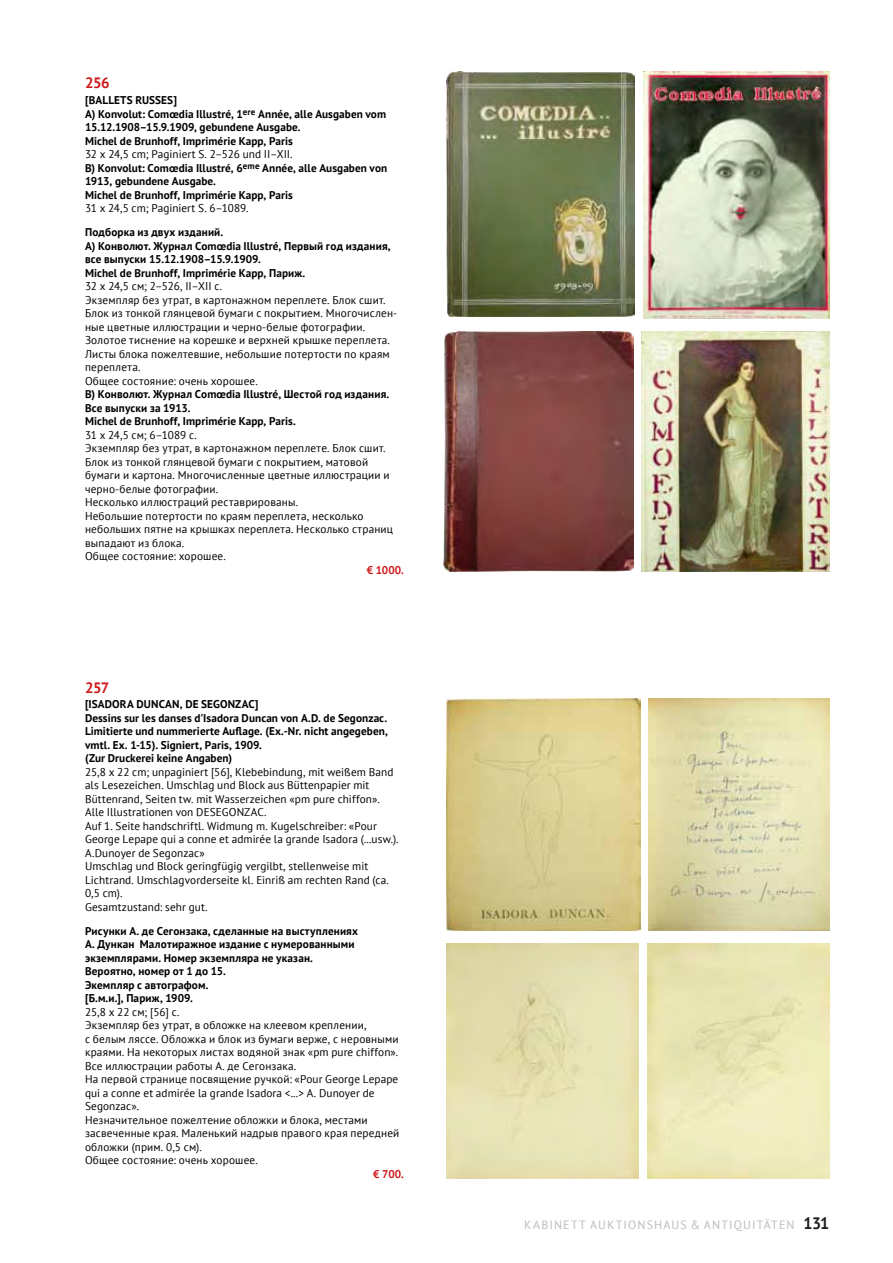
<style>
.page{position:relative;width:893px;height:1263px;background:#fff}
.page>*{position:absolute;margin:0;border:0;box-sizing:border-box;transform-origin:0 0}
.t1{font:700 15px "PT Sans";letter-spacing:-.035em;color:#ce1a1c}
.t2{font:12px "PT Sans";letter-spacing:.095em;color:#bbbcbd}
.t3{font:11.25px/13.5px "PT Sans";letter-spacing:.015em;color:#000}
.t4{font:700 11.25px/13.5px "PT Sans";letter-spacing:.01em;color:#000}
.t5{font:700 11.25px "PT Sans";letter-spacing:.015em;color:#ce1a1c}
.s1{font-weight:400}
.s2{font-weight:700;font-size:16.5px;color:#1d1d1b}
</style>
<div class="page">
<img style="left:447px;top:698px;width:193px;height:232px">
<img style="left:649px;top:698px;width:181px;height:232px">
<img style="left:642px;top:331px;width:187px;height:240px">
<img style="left:444px;top:331px;width:189px;height:240px">
<img style="left:643px;top:71px;width:186px;height:248px">
<img style="left:447px;top:71px;width:188px;height:246px">
<h1 class="t1" style="left:85px;top:73px;width:26px">256</h1>
<p class="t4" style="left:85px;top:93px;width:303px">[BALLETS RUSSES]<br>A) Konvolut: Comœdia Illustré, 1<sup>ere</sup> Année, alle Ausgaben vom 15.12.1908–15.9.1909, gebundene Ausgabe.<br>Michel de Brunhoff, Imprimérie Kapp, Paris</p>
<p class="t4" style="left:85px;top:147px;width:304px"><span class="s1">32 x 24,5 cm; Paginiert S. 2–526 und II–XII.<br></span>B) Konvolut: Comœdia Illustré, 6<sup>eme</sup> Année, alle Ausgaben von 1913, gebundene Ausgabe.<br>Michel de Brunhoff, Imprimérie Kapp, Paris</p>
<p class="t3" style="left:85px;top:201px;width:165px">31 x 24,5 cm; Рaginiert S. 6–1089.</p>
<p class="t4" style="left:85px;top:225px;width:307px">Подборка из двух изданий.<br>A) Конволют. Журнал Comœdia Illustré, Первый год издания, все выпуски 15.12.1908–15.9.1909.<br>Michel de Brunhoff, Imprimérie Kapp, Париж.</p>
<p class="t3" style="left:85px;top:279px;width:314px">32 x 24,5 см; 2–526, II–XII с.<br>Экземпляр без утрат, в картонажном переплете. Блок сшит.<br>Блок из тонкой глянцевой бумаги с покрытием. Многочислен&shy;ные цветные иллюстрации и черно-белые фотографии.<br>Золотое тиснение на корешке и верхней крышке переплета.<br>Листы блока пожелтевшие, небольшие потертости по краям переплета.<br>Общее состояние: очень хорошее.</p>
<p class="t4" style="left:85px;top:387px;width:306px">B) Конволют. Журнал Comœdia Illustré, Шестой год издания.<br>Все выпуски за 1913.<br>Michel de Brunhoff, Imprimérie Kapp, Paris.</p>
<p class="t3" style="left:85px;top:428px;width:309px">31 x 24,5 см; 6–1089 с.<br>Экземпляр без утрат, в картонажном переплете. Блок сшит.<br>Блок из тонкой глянцевой бумаги с покрытием, матовой бумаги и картона. Многочисленные цветные иллюстрации и черно-белые фотографии.<br>Несколько иллюстраций реставрированы.<br>Небольшие потертости по краям переплета, несколько небольших пятне на крышках переплета. Несколько страниц выпадают из блока.<br>Общее состояние: хорошее.</p>
<p class="t5" style="left:367px;top:562px;width:39px">€ 1000.</p>
<h1 class="t1" style="left:85px;top:677px;width:26px">257</h1>
<p class="t4" style="left:85px;top:697px;width:304px">[ISADORA DUNCAN, DE SEGONZAC]<br>Dessins sur les danses d'Isadora Duncan von A.D. de Segonzac.<br>Limitierte und nummerierte Auflage. (Ex.-Nr. nicht angegeben, vmtl. Ex. 1-15). Signiert, Paris, 1909.<br>(Zur Druckerei keine Angaben)</p>
<p class="t3" style="left:85px;top:765px;width:315px">25,8 x 22 cm; unpaginiert [56], Klebebindung, mit weißem Band als Lesezeichen. Umschlag und Block aus Büttenpapier mit Büttenrand, Seiten tw. mit Wasserzeichen «pm pure chiffon».<br>Alle Illustrationen von DESEGONZAC.<br>Auf 1. Seite handschriftl. Widmung m. Kugelschreiber: «Pour George Lepape qui a conne et admirée la grande Isadora (...usw.).<br>A.Dunoyer de Segonzac»<br>Umschlag und Block geringfügig vergilbt, stellenweise mit Lichtrand. Umschlagvorderseite kl. Einriß am rechten Rand (ca.<br>0,5 cm).<br>Gesamtzustand: sehr gut.</p>
<p class="t4" style="left:85px;top:924px;width:275px">Рисунки А. де Сегонзака, сделанные на выступлениях А. Дункан Малотиражное издание с нумерованными экземплярами. Номер экземпляра не указан.<br>Вероятно, номер от 1 до 15.<br>Экемпляр с автографом.<br>[Б.м.и.], Париж, 1909.</p>
<p class="t3" style="left:85px;top:1005px;width:316px">25,8 x 22 см; [56] с.<br>Экземпляр без утрат, в обложке на клеевом креплении,<br>с белым ляссе. Обложка и блок из бумаги верже, с неровными краями. На некоторых листах водяной знак «pm pure chiffon».<br>Все иллюстрации работы А. де Сегонзака.<br>На первой странице посвящение ручкой: «Pour George Lepape qui a conne et admirée la grande Isadora &lt;...&gt; A. Dunoyer de Segonzac».<br>Незначительное пожелтение обложки и блока, местами засвеченные края. Маленький надрыв правого края передней обложки (прим. 0,5 см).<br>Общее состояние: очень хорошее.</p>
<p class="t5" style="left:373px;top:1166px;width:32px">€ 700.</p>
<p class="t2" style="left:524px;top:1217px;width:306px">Kabinett Auktionshaus &amp; Antiquitäten <span class="s2">131</span></p>
</div>
